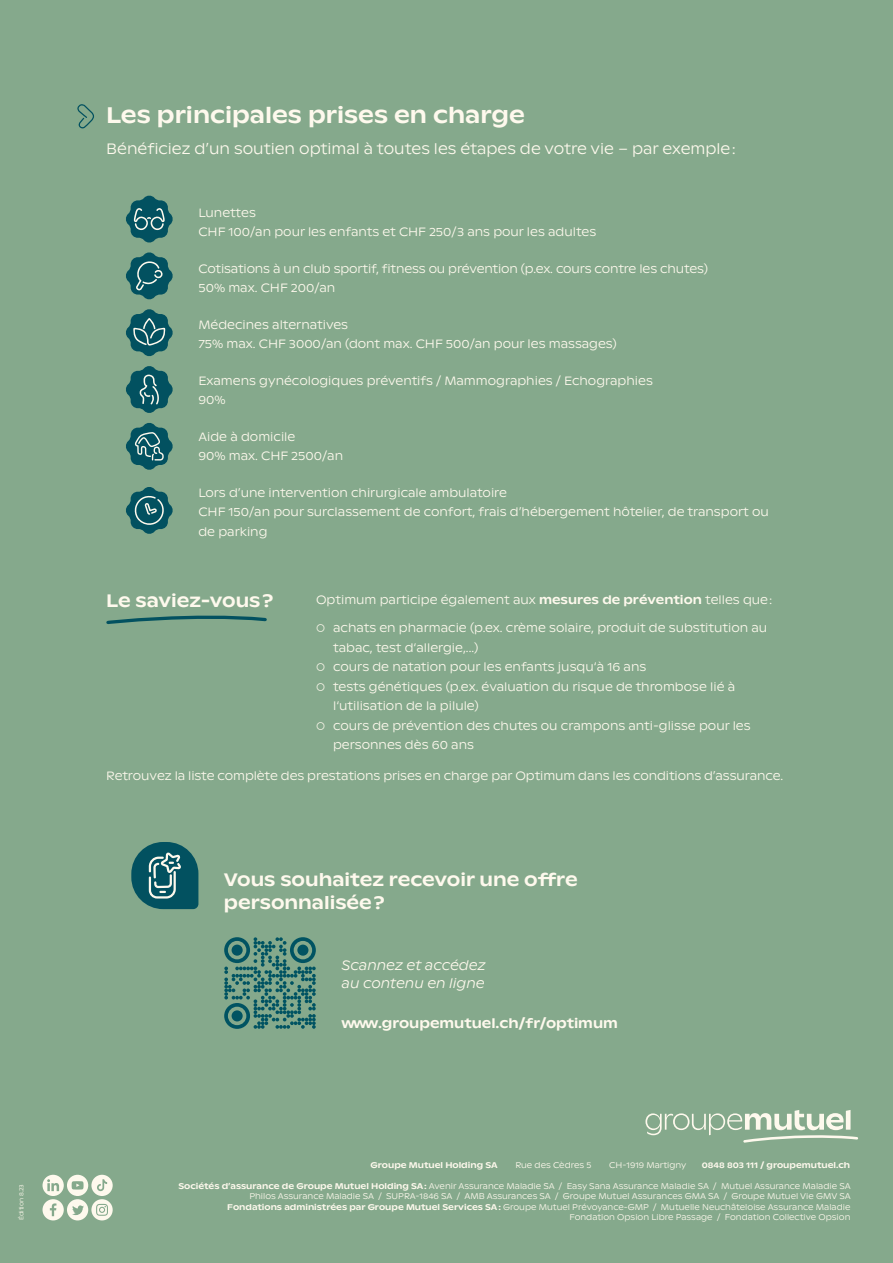
<style>
.page{position:relative;width:893px;height:1263px;background:#85a98c}
.page>*{position:absolute;margin:0;border:0;box-sizing:border-box;transform-origin:0 0}
.GM_-_sous_titre{font:500 22.5px "ABC Ginto Nord";color:#fef9ed}
.SOUS_TITRE_Medium_20{font:500 18px/22.5px "ABC Ginto Nord";color:#fef9ed}
.GM_-_sous_titre-2{font:500 18px "ABC Ginto Nord";color:#fef9ed}
.CHAPEAU_Light_Med_12{font:300 15px "ABC Ginto Nord";color:#fef9ed}
.TEXTE_Light_9{font:italic 300 13.5px/18px "ABC Ginto Nord";color:#fef9ed}
.TEXTE_Light_9-2{font:500 13.5px "ABC Ginto Nord";color:#fef9ed}
.CHAPEAU_Light_Med_12-2{font:300 12px/19.5px "ABC Ginto Nord";color:#fef9ed}
.TEXTE_LISTE_BULLET_light_9{font:300 12px "ABC Ginto Nord";letter-spacing:-.01em;color:#fef9ed}
.t1{font:300 8.25px "ABC Ginto Nord";color:#fef9ed}
.t2{font:500 8.25px "ABC Ginto Nord";color:#fef9ed}
.GM_-_texte_signature{font:300 6px "ABC Ginto Nord";letter-spacing:-.005em;color:#fef9ed}
.s1{font-weight:500}
</style>
<div class="page">
<svg style="left:43px;top:1110px;width:815px;height:110px"></svg>
<svg style="left:77px;top:104px;width:17px;height:24px"></svg>
<svg style="left:106px;top:615px;width:161px;height:9px"></svg>
<svg style="left:224px;top:937px;width:92px;height:92px"></svg>
<svg style="left:131px;top:842px;width:67px;height:67px"></svg>
<svg style="left:126px;top:195px;width:47px;height:48px"></svg>
<svg style="left:126px;top:252px;width:47px;height:48px"></svg>
<svg style="left:126px;top:309px;width:47px;height:48px"></svg>
<svg style="left:126px;top:366px;width:47px;height:47px"></svg>
<svg style="left:126px;top:423px;width:47px;height:47px"></svg>
<svg style="left:126px;top:487px;width:47px;height:47px"></svg>
<p class="GM_-_sous_titre" style="left:106px;top:101px;width:420px">Les principales prises en charge</p>
<p class="CHAPEAU_Light_Med_12" style="left:106px;top:140px;width:631px">Bénéficiez d’un soutien optimal à toutes les étapes de votre vie – par exemple :</p>
<p class="CHAPEAU_Light_Med_12-2" style="left:198px;top:202px;width:399px">Lunettes<br>CHF 100/an pour les enfants et CHF 250/3 ans pour les adultes</p>
<p class="CHAPEAU_Light_Med_12-2" style="left:198px;top:258px;width:511px">Cotisations à un club sportif, fitness ou prévention (p.ex. cours contre les chutes)<br>50% max. CHF 200/an</p>
<p class="CHAPEAU_Light_Med_12-2" style="left:198px;top:314px;width:420px">Médecines alternatives<br>75% max. CHF 3000/an (dont max. CHF 500/an pour les massages)</p>
<p class="CHAPEAU_Light_Med_12-2" style="left:198px;top:370px;width:456px">Examens gynécologiques préventifs / Mammographies / Echographies<br>90%</p>
<p class="CHAPEAU_Light_Med_12-2" style="left:198px;top:426px;width:146px">Aide à domicile<br>90% max. CHF 2500/an</p>
<p class="CHAPEAU_Light_Med_12-2" style="left:198px;top:482px;width:572px">Lors d’une intervention chirurgicale ambulatoire<br>CHF 150/an pour surclassement de confort, frais d’hébergement hôtelier, de transport ou de parking</p>
<p class="GM_-_sous_titre-2" style="left:106px;top:590px;width:168px">Le saviez-vous ?</p>
<p class="TEXTE_LISTE_BULLET_light_9" style="left:316px;top:593px;width:458px">Optimum participe également aux <span class="s1">mesures de prévention</span> telles que :</p>
<p class="CHAPEAU_Light_Med_12-2" style="left:333px;top:618px;width:436px;text-indent:-17px">○ achats en pharmacie (p.ex. crème solaire, produit de substitution au tabac, test d‘allergie,...)</p>
<p class="CHAPEAU_Light_Med_12-2" style="left:316px;top:657px;width:332px">○ cours de natation pour les enfants jusqu‘à 16 ans</p>
<p class="CHAPEAU_Light_Med_12-2" style="left:333px;top:676px;width:404px;text-indent:-17px">○ tests génétiques (p.ex. évaluation du risque de thrombose lié à l‘utilisation de la pilule)</p>
<p class="CHAPEAU_Light_Med_12-2" style="left:333px;top:715px;width:419px;text-indent:-17px">○ cours de prévention des chutes ou crampons anti-glisse pour les personnes dès 60 ans</p>
<p class="TEXTE_LISTE_BULLET_light_9" style="left:106px;top:768px;width:678px">Retrouvez la liste complète des prestations prises en charge par Optimum dans les conditions d’assurance.</p>
<p class="SOUS_TITRE_Medium_20" style="left:224px;top:868px;width:355px">Vous souhaitez recevoir une offre personnalisée ?</p>
<p class="TEXTE_Light_9" style="left:342px;top:956px;width:145px">Scannez et accédez au contenu en ligne</p>
<p class="TEXTE_Light_9-2" style="left:342px;top:1014px;width:278px">www.groupemutuel.ch/fr/optimum</p>
<p class="t2" style="left:371px;top:1160px;width:129px">Groupe Mutuel Holding SA</p>
<p class="t1" style="left:515px;top:1160px;width:78px">Rue des Cèdres 5</p>
<p class="t1" style="left:609px;top:1160px;width:79px">CH-1919 Martigny</p>
<p class="t2" style="left:702px;top:1160px;width:150px">0848 803 111 / groupemutuel.ch</p>
<p class="GM_-_texte_signature" style="left:18px;top:1220px;width:38px;rotate:-90deg">Édition 8.23</p>
<p class="t1" style="left:178px;top:1181px;width:674px"><span class="s1">Sociétés d’assurance de Groupe Mutuel Holding SA :</span> Avenir Assurance Maladie SA / Easy Sana Assurance Maladie SA / Mutuel Assurance Maladie SA</p>
<p class="t1" style="left:249px;top:1191px;width:603px">Philos Assurance Maladie SA / SUPRA-1846 SA / AMB Assurances SA / Groupe Mutuel Assurances GMA SA / Groupe Mutuel Vie GMV SA</p>
<p class="t1" style="left:227px;top:1202px;width:625px"><span class="s1">Fondations administrées par Groupe Mutuel Services SA :</span> Groupe Mutuel Prévoyance-GMP / Mutuelle Neuchâteloise Assurance Maladie</p>
<p class="t1" style="left:569px;top:1212px;width:283px">Fondation Opsion Libre Passage / Fondation Collective Opsion</p>
</div>
